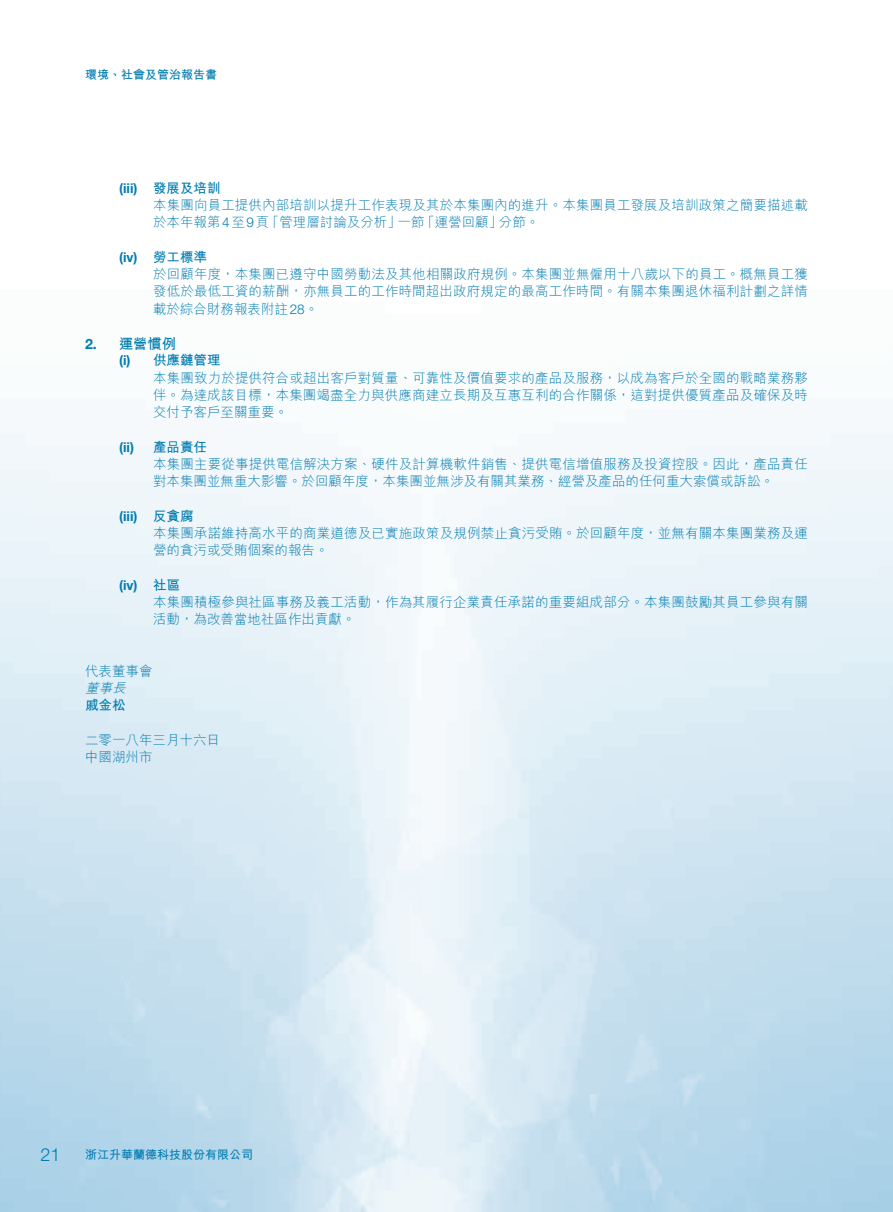
<style>
.page{position:relative;width:893px;height:1212px;background:#fff}
.page>*{position:absolute;margin:0;border:0;box-sizing:border-box;transform-origin:0 0}
.t1{font:300 18px "Helvetica Neue LT Std";color:#007cb1}
.t2{font:14.25px "M Hei HK Bold B5 pc H";color:#007cb1}
.t3{font:13.5px/17.2px "M Hei HK Light B5 pc H";letter-spacing:.01em;color:#007cb1}
.t4{font:700 13.5px "Helvetica Neue LT Std";color:#007cb1}
.t5{font:12px "M Hei HK Bold B5 pc H";color:#007cb1}
.s1{font-family:"Helvetica Neue LT Std";font-weight:700}
.s2{font-family:"M Hei HK Bold B5 pc H"}
.s3{font-family:"Helvetica Neue LT Std";font-weight:300}
.s4{font-style:italic}
</style>
<div class="page">
<p class="t5" style="left:85px;top:70px;width:133px">環境、社會及管治報告書</p>
<p class="t3" style="left:153px;top:181px;width:656px;text-indent:-34px"><span class="s1">(iii)</span> <span class="s2">發展及培訓<br></span>本集團向員工提供內部培訓以提升工作表現及其於本集團內的進升。本集團員工發展及培訓政策之簡要描述載於本年報第<span class="s3">4</span>至<span class="s3">9</span>頁「管理層討論及分析」一節「運營回顧」分節。</p>
<p class="t3" style="left:153px;top:250px;width:656px;text-indent:-34px"><span class="s1">(iv)</span> <span class="s2">勞工標準<br></span>於回顧年度，本集團已遵守中國勞動法及其他相關政府規例。本集團並無僱用十八歲以下的員工。概無員工獲發低於最低工資的薪酬，亦無員工的工作時間超出政府規定的最高工作時間。有關本集團退休福利計劃之詳情載於綜合財務報表附註<span class="s3">28</span>。</p>
<p class="t2" style="left:85px;top:338px;width:93px"><span class="s1">2.</span> 運營慣例</p>
<p class="t3" style="left:153px;top:353px;width:656px;text-indent:-34px"><span class="s1">(i)</span> <span class="s2">供應鏈管理<br></span>本集團致力於提供符合或超出客戶對質量、可靠性及價值要求的產品及服務，以成為客戶於全國的戰略業務夥伴。為達成該目標，本集團竭盡全力與供應商建立長期及互惠互利的合作關係，這對提供優質產品及確保及時交付予客戶至關重要。</p>
<p class="t4" style="left:119px;top:439px;width:16px">(ii)</p>
<p class="t3" style="left:153px;top:440px;width:656px"><span class="s2">產品責任<br></span>本集團主要從事提供電信解決方案、硬件及計算機軟件銷售、提供電信增值服務及投資控股。因此，產品責任對本集團並無重大影響。於回顧年度，本集團並無涉及有關其業務、經營及產品的任何重大索償或訴訟。</p>
<p class="t3" style="left:153px;top:509px;width:656px;text-indent:-34px"><span class="s1">(iii)</span> <span class="s2">反貪腐<br></span>本集團承諾維持高水平的商業道德及已實施政策及規例禁止貪污受賄。於回顧年度，並無有關本集團業務及運營的貪污或受賄個案的報告。</p>
<p class="t3" style="left:153px;top:578px;width:656px;text-indent:-34px"><span class="s1">(iv)</span> <span class="s2">社區<br></span>本集團積極參與社區事務及義工活動，作為其履行企業責任承諾的重要組成部分。本集團鼓勵其員工參與有關活動，為改善當地社區作出貢獻。</p>
<p class="t3" style="left:85px;top:664px;width:69px">代表董事會<span class="s4">董事長<br></span><span class="s2">戚金松</span></p>
<p class="t3" style="left:85px;top:733px;width:136px">二零一八年三月十六日中國湖州市</p>
<p class="t1" style="left:41px;top:1148px;width:22px">21</p>
<p class="t5" style="left:85px;top:1150px;width:169px">浙江升華蘭德科技股份有限公司</p>
</div>
